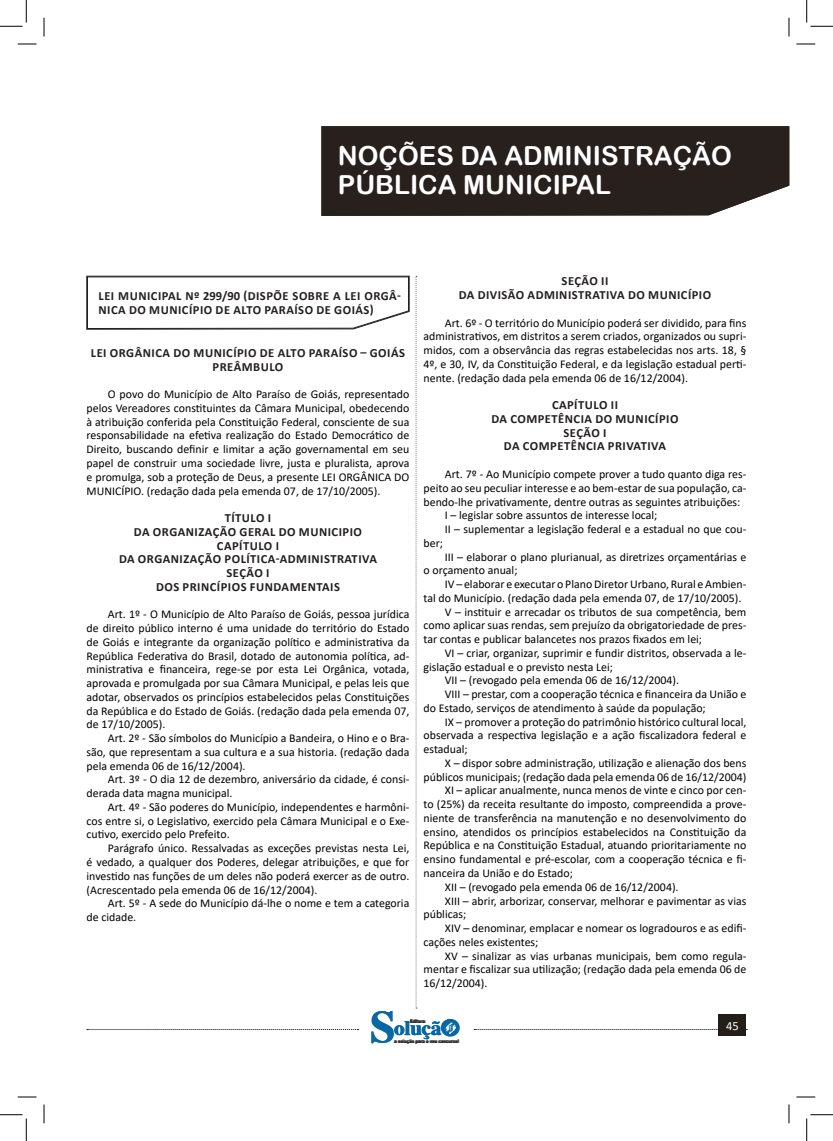
<style>
.page{position:relative;width:833px;height:1141px;background:#fff}
.page>*{position:absolute;margin:0;border:0;box-sizing:border-box;transform-origin:0 0}
.t1{font:32.5px "Arial Rounded MT Bold";color:#fff}
.t2{font:26.25px/28.8px "Arial Rounded MT Bold";color:#fff}
.CAIXINHAS{font:700 12.5px/13.8px "Calibri";letter-spacing:.04em;color:#231f20}
.t3{font:12.5px "Calibri";color:#fff}
.TEXTO_BASE{font:11.88px/13.8px "Calibri";color:#000;text-align:justify}
.t4{font:900 5px "Arial";color:#231f20;scale:.76 1}
</style>
<div class="page">
<svg style="left:474px;top:1029px;width:244px;height:1px"></svg>
<div style="left:321px;top:126px;width:467px;height:90px;background:#27201d"></div>
<div style="left:718px;top:1014px;width:28px;height:22px;background:#241e1b"></div>
<svg style="left:86px;top:276px;width:373px;height:767px"></svg>
<svg style="left:18px;top:43px;width:18px;height:2px"></svg>
<svg style="left:796px;top:43px;width:18px;height:2px"></svg>
<svg style="left:18px;top:1096px;width:18px;height:1px"></svg>
<svg style="left:796px;top:1096px;width:18px;height:1px"></svg>
<svg style="left:43px;top:18px;width:2px;height:18px"></svg>
<svg style="left:43px;top:1104px;width:2px;height:19px"></svg>
<svg style="left:788px;top:18px;width:1px;height:18px"></svg>
<svg style="left:788px;top:1104px;width:1px;height:19px"></svg>
<svg style="left:0;top:0;width:27px;height:27px"></svg>
<svg style="left:0;top:1114px;width:27px;height:26px"></svg>
<svg style="left:806px;top:0;width:26px;height:27px"></svg>
<svg style="left:806px;top:1114px;width:26px;height:26px"></svg>
<h2 class="t2" style="left:337px;top:141px;width:395px">NOÇÕES DA ADMINISTRAÇÃO<br>PÚBLICA MUNICIPAL</h2>
<h1 class="t1" style="left:348px;top:152px;width:368px">LÍNGUA PORTUGUESA</h1>
<p class="CAIXINHAS" style="left:98px;top:288px;width:304px">LEI MUNICIPAL Nº 299/90 (DISPÕE SOBRE A LEI ORGÂ-<br>NICA DO MUNICÍPIO DE ALTO PARAÍSO DE GOIÁS)</p>
<p class="CAIXINHAS" style="left:91px;top:346px;width:315px">LEI ORGÂNICA DO MUNICÍPIO DE ALTO PARAÍSO – GOIÁS</p>
<p class="CAIXINHAS" style="left:212px;top:359px;width:72px">PREÂMBULO</p>
<p class="TEXTO_BASE" style="left:86px;top:387px;width:324px;text-indent:21px">O povo do Município de Alto Paraíso de Goiás, representado pelos Vereadores constituintes da Câmara Municipal, obedecendo à atribuição conferida pela Constituição Federal, consciente de sua responsabilidade na efetiva realização do Estado Democrático de Direito, buscando definir e limitar a ação governamental em seu papel de construir uma sociedade livre, justa e pluralista, aprova e promulga, sob a proteção de Deus, a presente LEI ORGÂNICA DO MUNICÍPIO. (redação dada pela emenda 07, de 17/10/2005).</p>
<p class="CAIXINHAS" style="left:224px;top:511px;width:48px">TÍTULO I</p>
<p class="CAIXINHAS" style="left:134px;top:524px;width:229px">DA ORGANIZAÇÃO GERAL DO MUNICIPIO</p>
<p class="CAIXINHAS" style="left:217px;top:538px;width:64px">CAPÍTULO I</p>
<p class="CAIXINHAS" style="left:119px;top:552px;width:259px">DA ORGANIZAÇÃO POLÍTICA-ADMINISTRATIVA</p>
<p class="CAIXINHAS" style="left:226px;top:566px;width:44px">SEÇÃO I</p>
<p class="CAIXINHAS" style="left:156px;top:579px;width:185px">DOS PRINCÍPIOS FUNDAMENTAIS</p>
<p class="TEXTO_BASE" style="left:86px;top:607px;width:324px;text-indent:21px">Art. 1º - O Município de Alto Paraíso de Goiás, pessoa jurídica de direito público interno é uma unidade do território do Estado de Goiás e integrante da organização político e administrativa da República Federativa do Brasil, dotado de autonomia política, ad&shy;ministrativa e financeira, rege-se por esta Lei Orgânica, votada, aprovada e promulgada por sua Câmara Municipal, e pelas leis que adotar, observados os princípios estabelecidos pelas Constituições da República e do Estado de Goiás. (redação dada pela emenda 07, de 17/10/2005).</p>
<p class="TEXTO_BASE" style="left:86px;top:731px;width:324px;text-indent:21px">Art. 2º - São símbolos do Município a Bandeira, o Hino e o Bra&shy;são, que representam a sua cultura e a sua historia. (redação dada pela emenda 06 de 16/12/2004).</p>
<p class="TEXTO_BASE" style="left:86px;top:772px;width:324px;text-indent:21px">Art. 3º - O dia 12 de dezembro, aniversário da cidade, é consi&shy;derada data magna municipal.</p>
<p class="TEXTO_BASE" style="left:86px;top:799px;width:324px;text-indent:21px">Art. 4º - São poderes do Município, independentes e harmôni&shy;cos entre si, o Legislativo, exercido pela Câmara Municipal e o Exe&shy;cutivo, exercido pelo Prefeito.</p>
<p class="TEXTO_BASE" style="left:86px;top:841px;width:324px;text-indent:21px">Parágrafo único. Ressalvadas as exceções previstas nesta Lei, é vedado, a qualquer dos Poderes, delegar atribuições, e que for investido nas funções de um deles não poderá exercer as de outro. (Acrescentado pela emenda 06 de 16/12/2004).</p>
<p class="TEXTO_BASE" style="left:86px;top:896px;width:324px;text-indent:21px">Art. 5º - A sede do Município dá-lhe o nome e tem a categoria de cidade.</p>
<p class="CAIXINHAS" style="left:561px;top:274px;width:48px">SEÇÃO II</p>
<p class="CAIXINHAS" style="left:458px;top:288px;width:254px">DA DIVISÃO ADMINISTRATIVA DO MUNICÍPIO</p>
<p class="TEXTO_BASE" style="left:423px;top:315px;width:324px;text-indent:21px">Art. 6º - O território do Município poderá ser dividido, para fins administrativos, em distritos a serem criados, organizados ou supri&shy;midos, com a observância das regras estabelecidas nos arts. 18, § 4º, e 30, IV, da Constituição Federal, e da legislação estadual perti&shy;nente. (redação dada pela emenda 06 de 16/12/2004).</p>
<p class="CAIXINHAS" style="left:551px;top:398px;width:67px">CAPÍTULO II</p>
<p class="CAIXINHAS" style="left:491px;top:412px;width:188px">DA COMPETÊNCIA DO MUNICÍPIO</p>
<p class="CAIXINHAS" style="left:563px;top:425px;width:44px">SEÇÃO I</p>
<p class="CAIXINHAS" style="left:503px;top:439px;width:163px">DA COMPETÊNCIA PRIVATIVA</p>
<p class="TEXTO_BASE" style="left:423px;top:467px;width:324px;text-indent:21px">Art. 7º - Ao Município compete prover a tudo quanto diga res&shy;peito ao seu peculiar interesse e ao bem-estar de sua população, ca&shy;bendo-lhe privativamente, dentre outras as seguintes atribuições:</p>
<p class="TEXTO_BASE" style="left:444px;top:508px;width:214px">I – legislar sobre assuntos de interesse local;</p>
<p class="TEXTO_BASE" style="left:444px;top:522px;width:303px">II – suplementar a legislação federal e a estadual no que cou-</p>
<p class="TEXTO_BASE" style="left:423px;top:535px;width:21px">ber;</p>
<p class="TEXTO_BASE" style="left:423px;top:549px;width:324px;text-indent:21px">III – elaborar o plano plurianual, as diretrizes orçamentárias e o orçamento anual;</p>
<p class="TEXTO_BASE" style="left:423px;top:577px;width:324px;text-indent:21px">IV – elaborar e executar o Plano Diretor Urbano, Rural e Ambien&shy;tal do Município. (redação dada pela emenda 07, de 17/10/2005).</p>
<p class="TEXTO_BASE" style="left:423px;top:604px;width:324px;text-indent:21px">V – instituir e arrecadar os tributos de sua competência, bem como aplicar suas rendas, sem prejuízo da obrigatoriedade de pres&shy;tar contas e publicar balancetes nos prazos fixados em lei;</p>
<p class="TEXTO_BASE" style="left:423px;top:645px;width:324px;text-indent:21px">VI – criar, organizar, suprimir e fundir distritos, observada a le&shy;gislação estadual e o previsto nesta Lei;</p>
<p class="TEXTO_BASE" style="left:444px;top:673px;width:236px">VII – (revogado pela emenda 06 de 16/12/2004).</p>
<p class="TEXTO_BASE" style="left:423px;top:687px;width:324px;text-indent:21px">VIII – prestar, com a cooperação técnica e financeira da União e do Estado, serviços de atendimento à saúde da população;</p>
<p class="TEXTO_BASE" style="left:423px;top:714px;width:324px;text-indent:21px">IX – promover a proteção do patrimônio histórico cultural local, observada a respectiva legislação e a ação fiscalizadora federal e estadual;</p>
<p class="TEXTO_BASE" style="left:423px;top:755px;width:324px;text-align:right">X – dispor sobre administração, utilização e alienação dos bens públicos municipais; (redação dada pela emenda 06 de 16/12/2004)</p>
<p class="TEXTO_BASE" style="left:423px;top:783px;width:324px;text-indent:21px">XI – aplicar anualmente, nunca menos de vinte e cinco por cen&shy;to (25%) da receita resultante do imposto, compreendida a prove&shy;niente de transferência na manutenção e no desenvolvimento do ensino, atendidos os princípios estabelecidos na Constituição da República e na Constituição Estadual, atuando prioritariamente no ensino fundamental e pré-escolar, com a cooperação técnica e fi&shy;nanceira da União e do Estado;</p>
<p class="TEXTO_BASE" style="left:444px;top:879px;width:235px">XII – (revogado pela emenda 06 de 16/12/2004).</p>
<p class="TEXTO_BASE" style="left:423px;top:893px;width:324px;text-indent:21px">XIII – abrir, arborizar, conservar, melhorar e pavimentar as vias públicas;</p>
<p class="TEXTO_BASE" style="left:423px;top:920px;width:324px;text-indent:21px">XIV – denominar, emplacar e nomear os logradouros e as edifi&shy;cações neles existentes;</p>
<p class="TEXTO_BASE" style="left:423px;top:948px;width:324px;text-indent:21px">XV – sinalizar as vias urbanas municipais, bem como regula&shy;mentar e fiscalizar sua utilização; (redação dada pela emenda 06 de 16/12/2004).</p>
<p class="t4" style="left:409px;top:1016px;width:21px">Editora</p>
<p class="t4" style="left:410px;top:1016px;width:21px">Editora</p>
<p class="t4" style="left:394px;top:1037px;width:86px">a solução para o seu concurso!</p>
<p class="t4" style="left:394px;top:1037px;width:86px">a solução para o seu concurso!</p>
<p class="t3" style="left:725px;top:1017px;width:14px">45</p>
</div>
